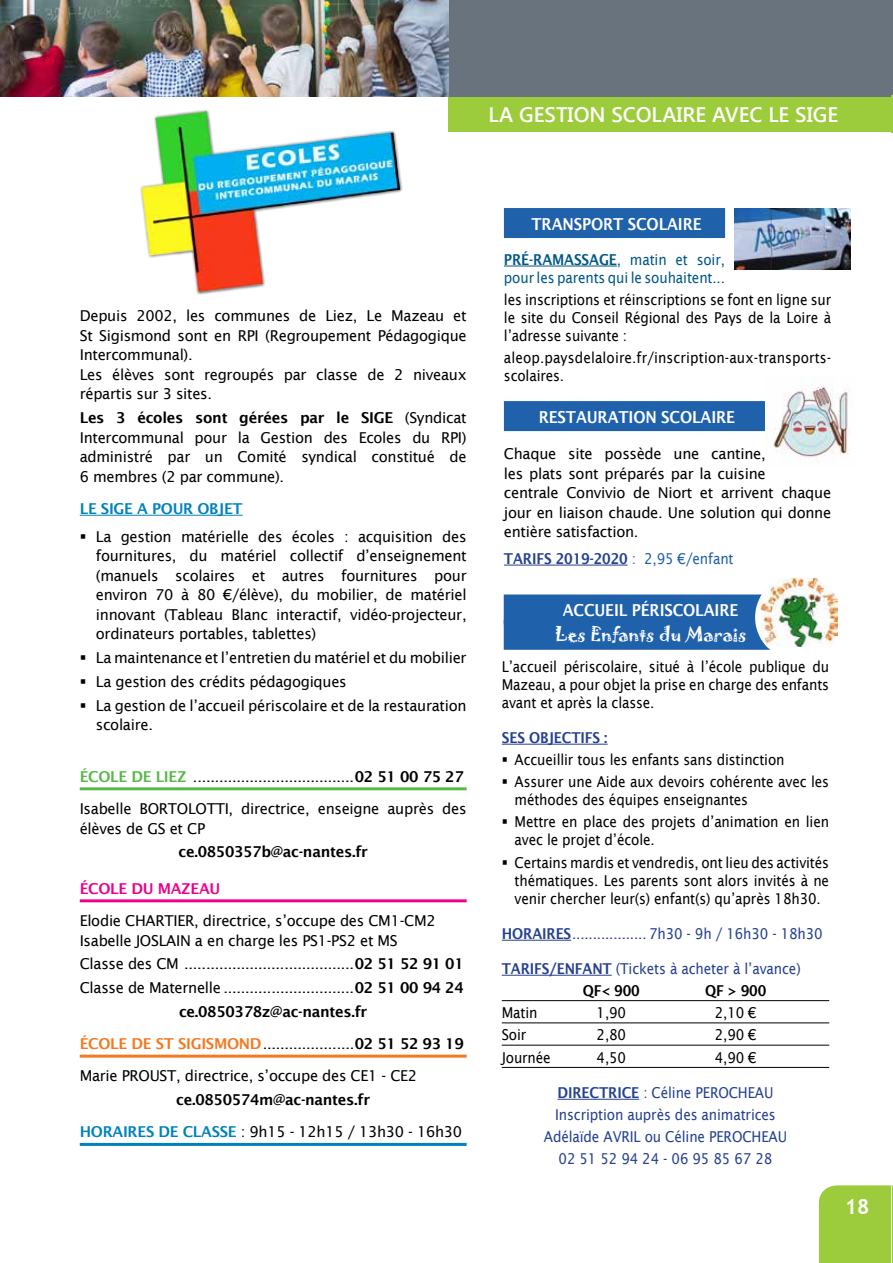
<style>
.page{position:relative;width:893px;height:1263px;background:#fff}
.page>*{position:absolute;margin:0;border:0;box-sizing:border-box;transform-origin:0 0}
.t1{font:600 21px "Segoe UI";color:#fff}
.t2{font:700 21px "Trebuchet MS";color:#fff}
.t3{font:18px "Jokerman";color:#fff}
.t4{font:600 16.5px "Lucida Sans";letter-spacing:-.01em;color:#fff;scale:.9 1}
.t5{font:15px/19.5px "Lucida Sans";letter-spacing:-.02em;color:#000}
.t6{font:15px/18px "Lucida Sans";letter-spacing:-.02em;color:#000;scale:.9 1}
.t7{font:15px/22.2px "Lucida Sans";letter-spacing:-.01em;color:#25408f;scale:.9 1}
.t8{font:600 15px/32.2px "Lucida Sans";letter-spacing:-.02em;color:#000;text-align:center}
.t9{font:15px/18px "Lucida Sans";letter-spacing:.01em;color:#000;scale:.9 1}
.t10{font:600 15px "Lucida Sans";letter-spacing:-.01em;color:#25408f;scale:.9 1}
.t11{font:15px/18px "Lucida Sans";letter-spacing:-.01em;color:#005887;text-align:right;scale:.9 1}
.t12{font:600 15px "Lucida Sans";letter-spacing:-.02em;color:#0083bb}
.t13{font:600 15px "Lucida Sans";color:#f47920}
.t14{font:600 15px "Lucida Sans";letter-spacing:-.02em;color:#ec008c}
.t15{font:600 15px "Lucida Sans";color:#005887;scale:.9 1}
.t16{font:600 15px "Lucida Sans";letter-spacing:-.02em;color:#000;scale:.9 1}
.s1{font-weight:600}
.s2{font-weight:600;color:#57b948}
.s3{font-weight:600;color:#f47920}
.s4{color:#0083bb}
.s5{font-weight:400}
.s6{font-weight:400;color:#1f61ab}
.s7{font-weight:600;color:#000}
</style>
<div class="page">
<div style="left:449px;top:94px;width:444px;height:38px;background:#9ccb3b"></div>
<div style="left:0;top:0;width:893px;height:96px;background:#69737d"></div>
<img style="left:0;top:0;width:449px;height:96px">
<hr style="left:892px;top:95px;width:1px;height:38px;background:#9ccb3b">
<div style="left:819px;top:1185px;width:74px;height:78px;background:#9ccb3b"></div>
<hr style="left:80px;top:515px;width:163px;height:1px;background:#0083bb">
<hr style="left:80px;top:787px;width:387px;height:3px;background:#57b948">
<hr style="left:80px;top:899px;width:387px;height:3px;background:#ec008c">
<hr style="left:80px;top:1055px;width:387px;height:3px;background:#f47920">
<hr style="left:80px;top:1143px;width:387px;height:3px;background:#0083bb">
<div style="left:139px;top:110px;width:264px;height:185px;background:#000;opacity:.75"></div>
<img style="left:139px;top:111px;width:264px;height:181px">
<hr style="left:502px;top:744px;width:106px;height:1px;background:#25408f">
<hr style="left:502px;top:940px;width:69px;height:1px;background:#25408f">
<hr style="left:502px;top:975px;width:110px;height:1px;background:#25408f">
<hr style="left:502px;top:1000px;width:327px;height:1px;background:#000">
<hr style="left:502px;top:1022px;width:327px;height:1px;background:#000">
<hr style="left:502px;top:1045px;width:327px;height:1px;background:#000">
<hr style="left:502px;top:1067px;width:327px;height:1px;background:#000">
<hr style="left:557px;top:1099px;width:82px;height:1px;background:#25408f">
<div style="left:504px;top:401px;width:262px;height:30px;background:#1f61ab"></div>
<hr style="left:504px;top:565px;width:124px;height:1px;background:#25408f">
<div style="left:504px;top:208px;width:221px;height:30px;background:#1f61ab"></div>
<hr style="left:504px;top:266px;width:113px;height:1px;background:#005887">
<div style="left:504px;top:594px;width:289px;height:30px;background:#1f61ab"></div>
<div style="left:504px;top:620px;width:289px;height:30px;background:#1f61ab"></div>
<div style="left:755px;top:575px;width:87px;height:85px;background:#fff;border-radius:50%"></div>
<img style="left:760px;top:578px;width:78px;height:70px">
<img style="left:734px;top:209px;width:116px;height:61px">
<img style="left:766px;top:384px;width:84px;height:79px">
<h1 class="t1" style="left:488px;top:99px;width:351px">LA GESTION SCOLAIRE AVEC LE SIGE</h1>
<p class="t5" style="left:80px;top:306px;width:388px">Depuis 2002, les communes de Liez, Le Mazeau et St Sigismond sont en RPI (Regroupement Pédagogique Intercommunal).<br>Les élèves sont regroupés par classe de 2 niveaux répartis sur 3 sites.</p>
<p class="t5" style="left:80px;top:408px;width:388px;text-align:justify"><span class="s1">LES 3 ÉCOLES SONT GÉRÉES PAR LE SIGE</span> (Syndicat Intercommunal pour la Gestion des Ecoles du RPI) administré par un Comité syndical constitué de 6 membres (2 par commune).</p>
<p class="t12" style="left:80px;top:500px;width:148px">LE SIGE A POUR OBJET</p>
<p class="t5" style="left:96px;top:527px;width:372px;text-align:justify">La gestion matérielle des écoles : acquisition des fournitures, du matériel collectif d’enseignement (manuels scolaires et autres fournitures pour environ 70 à 80 €/élève), du mobilier, de matériel innovant (Tableau Blanc interactif, vidéo-projecteur, ordinateurs portables, tablettes)</p>
<p class="t5" style="left:96px;top:646px;width:372px;line-height:23.7px">La maintenance et l’entretien du matériel et du mobilier<br>La gestion des crédits pédagogiques<br>La gestion de l’accueil périscolaire et de la restauration</p>
<p class="t5" style="left:96px;top:715px;width:59px">scolaire.</p>
<p class="t5" style="left:80px;top:760px;width:388px;line-height:32.2px"><span class="s2">ÉCOLE DE LIEZ</span> .....................................<span class="s1">02 51 00 75 27<br></span>Isabelle BORTOLOTTI, directrice, enseigne auprès des</p>
<p class="t5" style="left:80px;top:818px;width:127px">élèves de GS et CP</p>
<p class="t8" style="left:179px;top:836px;width:191px">CE.0850357B@AC-NANTES.FR</p>
<p class="t14" style="left:80px;top:880px;width:142px">ÉCOLE DU MAZEAU</p>
<p class="t5" style="left:80px;top:911px;width:75px">Elodie Chartier</p>
<p class="t5" style="left:194px;top:911px;width:243px">, directrice, s’occupe des CM1-CM2</p>
<p class="t5" style="left:80px;top:930px;width:69px">Isabelle Joslai</p>
<p class="t5" style="left:180px;top:930px;width:219px">n a en charge les PS1-PS2 et MS</p>
<p class="t5" style="left:80px;top:954px;width:386px">Classe des CM .......................................<span class="s1">02 51 52 91 01</span></p>
<p class="t5" style="left:80px;top:978px;width:386px">Classe de Maternelle ..............................<span class="s1">02 51 00 94 24</span></p>
<p class="t8" style="left:179px;top:995px;width:190px">CE.0850378Z@AC-NANTES.FR</p>
<p class="t13" style="left:80px;top:1035px;width:108px">ÉCOLE DE ST SIGISM</p>
<p class="t5" style="left:227px;top:1034px;width:238px"><span class="s3">OND</span> .....................<span class="s1">02 51 52 93 19</span></p>
<p class="t5" style="left:80px;top:1066px;width:52px">Marie pro</p>
<p class="t5" style="left:150px;top:1066px;width:269px">ust, directrice, s’occupe des CE1 - CE2</p>
<p class="t8" style="left:80px;top:1083px;width:384px">CE.0850574M@AC-NANTES.FR<br><span class="s4">HORAIRES DE CLASSE</span> <span class="s5">: 9h15 - 12h15 / 13h30 - 16h30</span></p>
<p class="t4" style="left:531px;top:214px;width:13px">TRA</p>
<p class="t4" style="left:562px;top:214px;width:118px">NSPORT SCOLAIRE</p>
<p class="t15" style="left:504px;top:251px;width:44px">PRÉ-RAMASSAGE</p>
<p class="t11" style="left:504px;top:250px;width:247px">, matin et soir,<br>pour les parents qui le souhaitent...</p>
<p class="t6" style="left:504px;top:290px;width:365px;text-align:justify">les inscriptions et réinscriptions se font en ligne sur le site du Conseil Régional des Pays de la Loire à l’adresse suivante :</p>
<p class="t9" style="left:504px;top:349px;width:365px">aleop.paysdelaloire.fr/inscription-aux-transports&shy;scolaires.</p>
<p class="t4" style="left:539px;top:407px;width:12px">RESTA</p>
<p class="t4" style="left:587px;top:407px;width:23px">URATI</p>
<p class="t4" style="left:633px;top:407px;width:76px">ON SCOLAIRE</p>
<p class="t5" style="left:504px;top:444px;width:329px">Chaque site possède une cantine,<br>les plats sont préparés par la cuisine<br>centrale Convivio de N iort et arrivent chaque jour en liaison chaude. U ne solution qui donne entière satisfaction.</p>
<p class="t10" style="left:504px;top:550px;width:257px">TARI FS 2019-2020 <span class="s6">: 2,95 €/enfant</span></p>
<p class="t4" style="left:563px;top:601px;width:13px">ACC</p>
<p class="t4" style="left:594px;top:601px;width:72px">UEIL PÉRISC</p>
<p class="t4" style="left:683px;top:601px;width:24px">OLAIRE</p>
<p class="t3" style="left:555px;top:621px;width:193px">Les Enfants du Marais</p>
<p class="t6" style="left:502px;top:657px;width:365px;text-align:justify">L’accueil périscolaire, situé à l’école publique du Mazeau, a pour objet la prise en charge des enfants avant et après la classe.</p>
<p class="t10" style="left:502px;top:729px;width:61px">SES OBJECTI</p>
<p class="t10" style="left:585px;top:729px;width:27px">FS :</p>
<p class="t6" style="left:515px;top:748px;width:351px;line-height:22.2px">Accueillir tous les enfants sans distinction<br>Assurer une Aide aux devoirs cohérente avec les</p>
<p class="t6" style="left:515px;top:789px;width:351px;line-height:22.2px">méthodes des équipes enseignantes<br>Mettre en place des projets d’animation en lien</p>
<p class="t6" style="left:515px;top:829px;width:351px;line-height:22.2px">avec le projet d’école.<br>Certains mardis et vendredis, ont lieu des activités</p>
<p class="t6" style="left:515px;top:871px;width:351px">thématiques. Les parents sont alors invités à ne venir chercher leur(s) enfant(s) qu’après 18h30.</p>
<p class="t10" style="left:502px;top:925px;width:34px">HORAIRES</p>
<p class="t7" style="left:572px;top:922px;width:280px">.................. 7h30 - 9h / 16h30 - 18h30</p>
<p class="t7" style="left:583px;top:957px;width:243px;text-indent:-81px"><span class="s1">TARI FS/ENFANT</span> (Tickets à acheter à l’avance)<br><span class="s7">QF&lt; 900</span></p>
<p class="t16" style="left:705px;top:982px;width:69px">QF &gt; 900</p>
<p class="t6" style="left:502px;top:1004px;width:41px">Matin</p>
<p class="t6" style="left:597px;top:1004px;width:34px">1,90</p>
<p class="t6" style="left:715px;top:1004px;width:48px">2,10 €</p>
<p class="t6" style="left:502px;top:1026px;width:29px">Soir</p>
<p class="t6" style="left:597px;top:1026px;width:34px">2,80</p>
<p class="t6" style="left:715px;top:1026px;width:48px">2,90 €</p>
<p class="t6" style="left:502px;top:1048px;width:56px">Journée</p>
<p class="t6" style="left:597px;top:1048px;width:34px">4,50</p>
<p class="t6" style="left:715px;top:1048px;width:48px">4,90 €</p>
<p class="t10" style="left:557px;top:1084px;width:22px">DIRECTRICE</p>
<p class="t7" style="left:643px;top:1081px;width:77px">: Céline Peroc</p>
<p class="t7" style="left:738px;top:1081px;width:41px">heau</p>
<p class="t7" style="left:555px;top:1103px;width:247px">Inscription auprès des animatrices</p>
<p class="t7" style="left:544px;top:1126px;width:269px">Adélaïde AVRIL ou Céline PEROCH EAU</p>
<p class="t7" style="left:559px;top:1148px;width:239px">02 51 52 94 24 - 06 95 85 67 28</p>
<h1 class="t2" style="left:845px;top:1193px;width:26px">18</h1>
</div>
